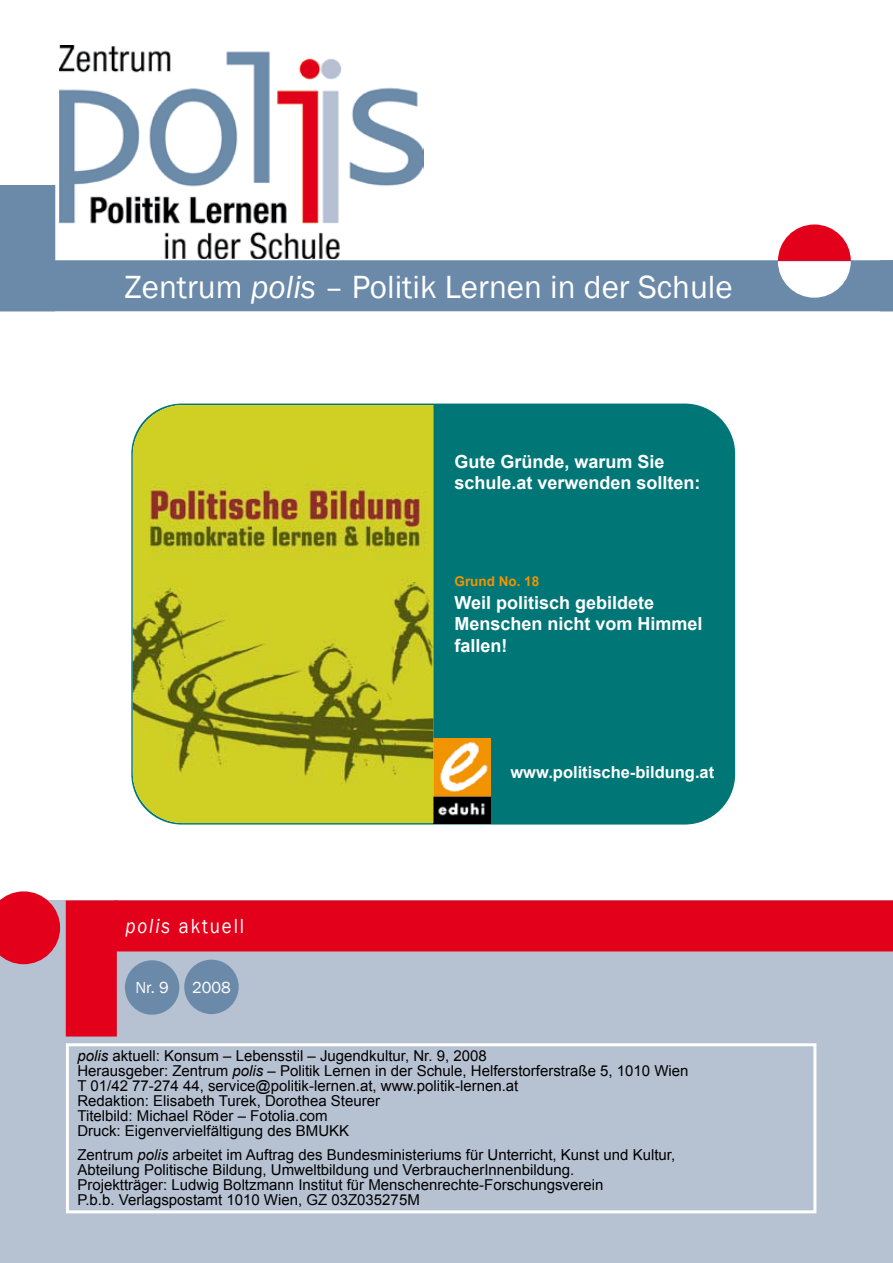
<style>
.page{position:relative;width:893px;height:1263px;background:#fff}
.page>*{position:absolute;margin:0;border:0;box-sizing:border-box;transform-origin:0 0}
.t1{font:33px "Franklin Gothic";color:#fff}
.t2{font:21px "Franklin Gothic";letter-spacing:.1em;color:#fff;scale:.9 1}
.t3{font:700 18px/21.6px "Arial";color:#fff}
.t4{font:700 16.5px "Arial";color:#fff}
.t5{font:16.5px "Franklin Gothic";color:#fff}
.t6{font:15px/15px "Arial";color:#000}
.t7{font:700 13.5px "Arial";color:#f29400}
.s1{font-style:italic}
</style>
<div class="page">
<div style="left:0;top:900px;width:893px;height:363px;background:#b6c1d2"></div>
<svg style="left:0;top:891px;width:60px;height:73px"></svg>
<div style="left:55px;top:260px;width:838px;height:51px;background:#6b8aa9"></div>
<div style="left:117px;top:900px;width:776px;height:51px;background:#e2001a"></div>
<div style="left:67px;top:901px;width:49px;height:135px;background:#e2001a"></div>
<div style="left:66px;top:900px;width:51px;height:136px;border:2px solid #e2001a"></div>
<div style="left:185px;top:960px;width:53px;height:53px;background:#6b8aa9;border-radius:50%"></div>
<div style="left:184px;top:960px;width:55px;height:54px;border:2px solid #6b8aa9;border-radius:50%"></div>
<div style="left:126px;top:961px;width:53px;height:53px;background:#6b8aa9;border-radius:50%"></div>
<div style="left:125px;top:960px;width:54px;height:55px;border:2px solid #6b8aa9;border-radius:50%"></div>
<svg style="left:777px;top:224px;width:74px;height:74px"></svg>
<div style="left:66px;top:1043px;width:750px;height:170px;border:3px solid #fff"></div>
<div style="left:0;top:185px;width:55px;height:126px;background:#6b8aa9"></div>
<img style="left:60px;top:46px;width:364px;height:212px">
<div style="left:131px;top:404px;width:604px;height:420px;background:#007776;border-radius:50px"></div>
<img style="left:433px;top:738px;width:57px;height:85px">
<img style="left:133px;top:405px;width:300px;height:418px">
<h1 class="t1" style="left:125px;top:267px;width:610px">Zentrum <span class="s1">polis</span> – Politik Lernen in der Schule</h1>
<p class="t3" style="left:454px;top:451px;width:248px">Gute Gründe, warum Sie schule.at verwenden sollten:</p>
<p class="t7" style="left:454px;top:572px;width:86px">Grund No. 18</p>
<p class="t3" style="left:454px;top:592px;width:250px">Weil politisch gebildete<br>Menschen nicht vom Himmel fallen!</p>
<h2 class="t2" style="left:125px;top:913px;width:134px"><span class="s1">polis</span> aktuell</h2>
<p class="t5" style="left:135px;top:977px;width:35px">Nr. 9</p>
<p class="t5" style="left:192px;top:977px;width:40px">2008</p>
<p class="t4" style="left:510px;top:761px;width:205px">www.politische-bildung.at</p>
<p class="t6" style="left:77px;top:1049px;width:613px"><span class="s1">polis</span> aktuell: Konsum – Lebensstil – Jugendkultur, Nr. 9, 2008<br>Herausgeber: Zentrum <span class="s1">polis</span> – Politik Lernen in der Schule, Helferstorferstraße 5, 1010 Wien T 01/42 77-274 44, service@politik-lernen.at, www.politik-lernen.at<br>Redaktion: Elisabeth Turek, Dorothea Steurer<br>Titelbild: Michael Röder – Fotolia.com<br>Druck: Eigenvervielfältigung des BMUKK</p>
<p class="t6" style="left:77px;top:1147px;width:599px">Zentrum <span class="s1">polis</span> arbeitet im Auftrag des Bundesministeriums für Unterricht, Kunst und Kultur, Abteilung Politische Bildung, Umweltbildung und VerbraucherInnenbildung.<br>Projektträger: Ludwig Boltzmann Institut für Menschenrechte-Forschungsverein<br>P.b.b. Verlagspostamt 1010 Wien, GZ 03Z035275M</p>
</div>
